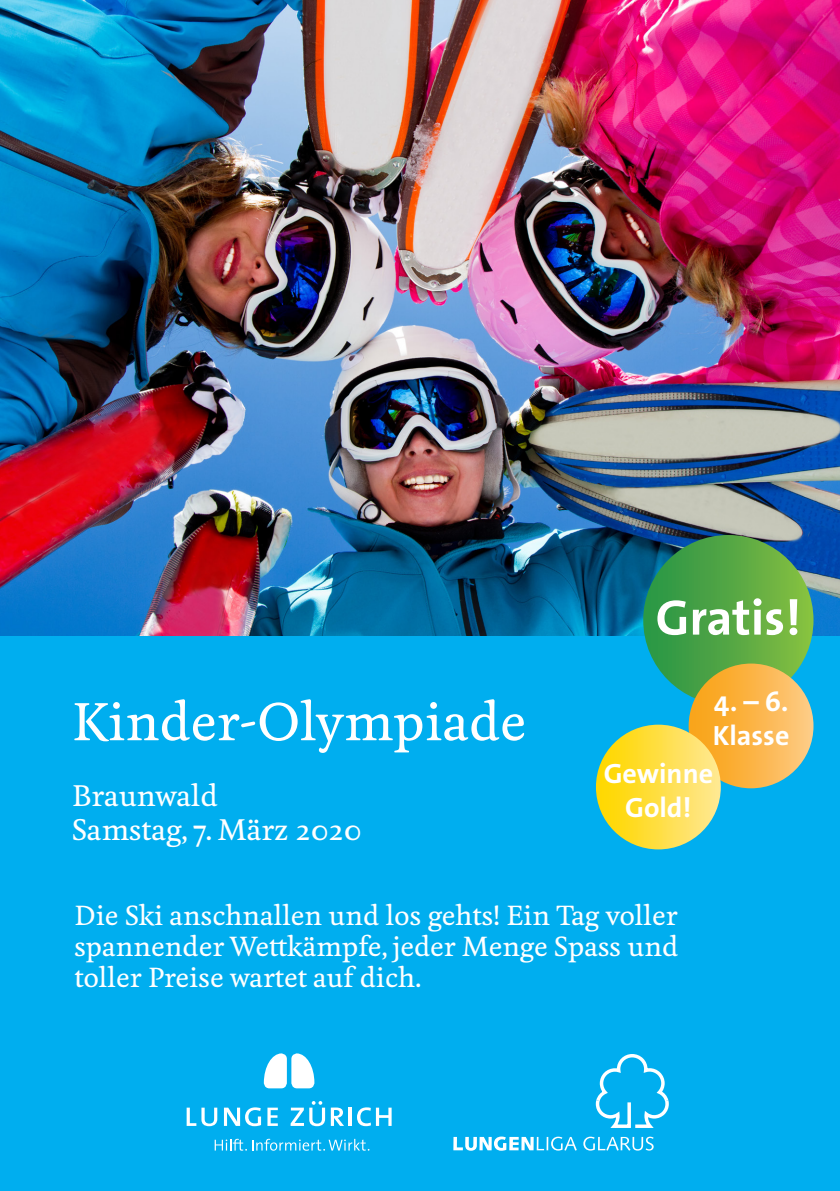
<style>
.page{position:relative;width:840px;height:1191px;background:#fff}
.page>*{position:absolute;margin:0;border:0;box-sizing:border-box;transform-origin:0 0}
.Titel_ohne_Linie_bla{font:500 50px "Feijoa";color:#fff}
.t1{font:700 50px "The Sans Os F";color:#fff}
.Untertitel_schwarz{font:500 28px "Feijoa";color:#fff}
.t2{font:700 28px/33.6px "The Sans Os F";color:#fff}
.t3{font:500 26px "Feijoa";color:#fff}
</style>
<div class="page">
<div style="left:0;top:629px;width:839px;height:562px;background:#00aeef"></div>
<img style="left:0;top:0;width:839px;height:635px">
<svg style="left:186px;top:1107px;width:31px;height:19px"></svg>
<svg style="left:224px;top:1107px;width:37px;height:19px"></svg>
<svg style="left:267px;top:1107px;width:11px;height:19px"></svg>
<svg style="left:290px;top:1101px;width:54px;height:25px"></svg>
<hr style="left:348px;top:1107px;width:4px;height:19px;background:#fff">
<svg style="left:357px;top:1107px;width:34px;height:19px"></svg>
<svg style="left:214px;top:1138px;width:155px;height:12px"></svg>
<div style="left:291px;top:1053px;width:23px;height:35px;background:#fff;border-radius:6px"></div>
<div style="left:264px;top:1053px;width:23px;height:35px;background:#fff;border-radius:6px"></div>
<div style="left:643px;top:535px;width:170px;height:170px;background:linear-gradient(to right,#249248,#86bf40);border-radius:85px"></div>
<div style="left:688px;top:663px;width:125px;height:125px;background:linear-gradient(to right,#f3a011,#ffca80);border-radius:62px"></div>
<div style="left:595px;top:724px;width:125px;height:125px;background:linear-gradient(to right,#f4d400,#ffe88d);border-radius:62px"></div>
<svg style="left:453px;top:1136px;width:123px;height:14px"></svg>
<svg style="left:583px;top:1136px;width:70px;height:14px"></svg>
<svg style="left:595px;top:1054px;width:73px;height:74px"></svg>
<p class="Titel_ohne_Linie_bla" style="left:72px;top:690px;width:455px">Kinder-Olympiade</p>
<p class="Untertitel_schwarz" style="left:72px;top:778px;width:147px">Braunwald</p>
<p class="Untertitel_schwarz" style="left:72px;top:812px;width:291px">Samstag, 7. März 2020</p>
<p class="t1" style="left:655px;top:585px;width:147px">Gratis!</p>
<p class="t2" style="left:712px;top:685px;width:78px">4. – 6.<br>Klasse</p>
<p class="t2" style="left:603px;top:757px;width:111px;text-align:center">Gewinne<br>Gold!</p>
<p class="t3" style="left:74px;top:898px;width:604px">Die Ski anschnallen und los gehts! Ein Tag voller</p>
<p class="t3" style="left:74px;top:929px;width:605px">spannender Wettkämpfe, jeder Menge Spass und</p>
<p class="t3" style="left:74px;top:961px;width:348px">toller Preise wartet auf dich.</p>
</div>
